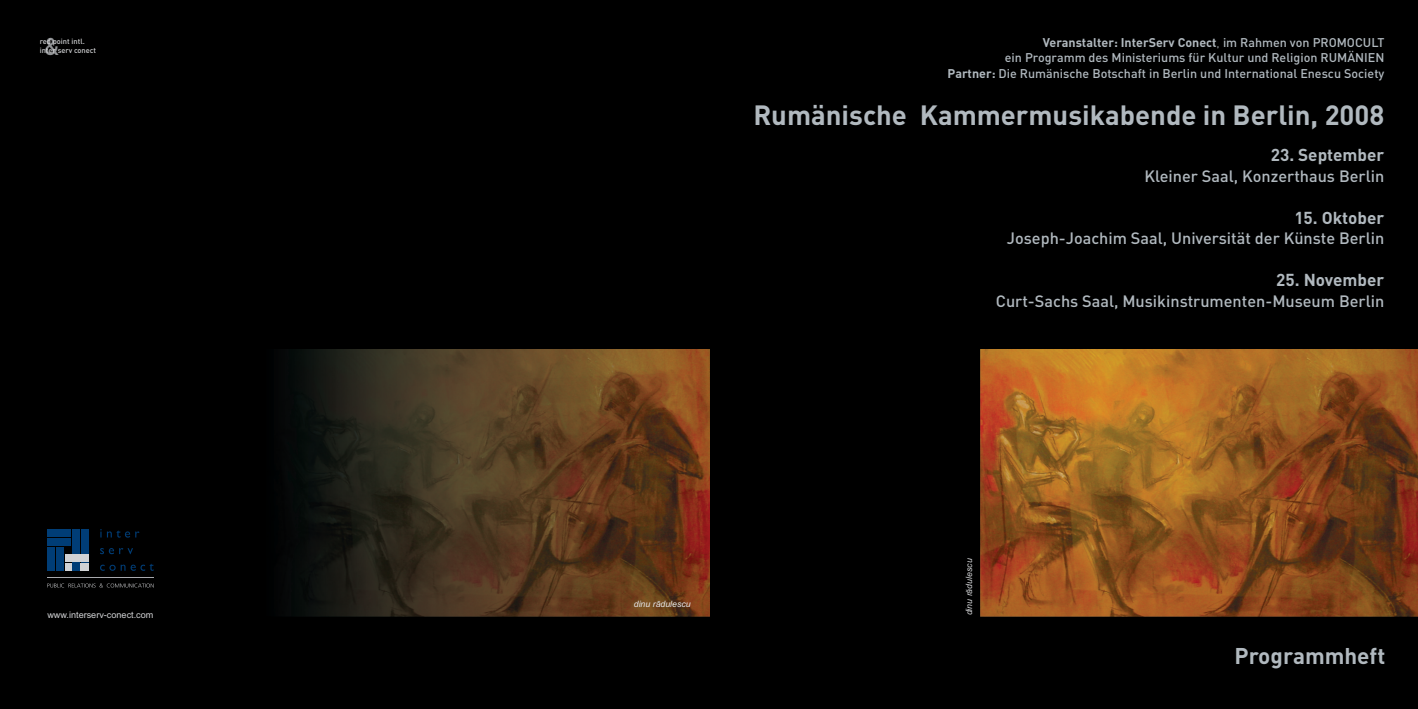
<style>
.page{position:relative;width:1418px;height:709px;background:#fff}
.page>*{position:absolute;margin:0;border:0;box-sizing:border-box;transform-origin:0 0}
.t1{font:27.5px "DINCE Bold";color:#b1b9bf}
.t2{font:24px "DINCE Medium";color:#939598;scale:.89 1}
.t3{font:22.5px "DINCE Bold";color:#b1b9bf}
.t4{font:17.12px "DINCE Bold";color:#b1b9bf}
.t5{font:16.25px "DINCE Medium";color:#b1b9bf}
.t6{font:12.5px/15.8px "DINCE Medium";color:#b1b9bf;text-align:right}
.t7{font:12.5px "DINCE Bold";color:#b1b9bf}
.t8{font:9.12px "Arial";color:#d1d2d4}
.t9{font:italic 8.75px "Arial CE Rom Normal";color:#e6e7e9}
.t10{font:italic 8.75px "Arial CE Rom Normal";color:#d1d2d4}
.t11{font:7.5px/9.5px "DINCE Medium";color:#d1d2d4}
.s1{font-family:"DINCE Light Alternate"}
.s2{font-family:"DINCE Medium"}
.s3{font-family:"DINCE Bold"}
</style>
<div class="page">
<div style="left:0;top:0;width:1417px;height:709px;background:#000"></div>
<img style="left:980px;top:349px;width:437px;height:267px">
<img style="left:287px;top:349px;width:422px;height:267px">
<div style="left:57px;top:547px;width:7px;height:23px;background:#003d76"></div>
<div style="left:82px;top:529px;width:7px;height:41px;background:#003d76"></div>
<div style="left:66px;top:563px;width:23px;height:7px;background:#d1d2d4"></div>
<div style="left:47px;top:538px;width:24px;height:8px;background:#003d76"></div>
<div style="left:47px;top:547px;width:8px;height:23px;background:#003d76"></div>
<div style="left:73px;top:529px;width:7px;height:41px;background:#003d76"></div>
<div style="left:66px;top:553px;width:23px;height:8px;background:#d1d2d4"></div>
<div style="left:47px;top:529px;width:24px;height:7px;background:#003d76"></div>
<svg style="left:100px;top:529px;width:54px;height:42px"></svg>
<hr style="left:47px;top:577px;width:107px;height:1px;background:#a8a9ad">
<svg style="left:47px;top:583px;width:107px;height:4px"></svg>
<h2 class="t2" style="left:44px;top:35px;width:19px">&amp;</h2>
<p class="t11" style="left:40px;top:37px;width:58px">red point intl. inter serv conect</p>
<p class="t8" style="left:47px;top:611px;width:108px">www.interserv-conect.com</p>
<p class="t7" style="left:1042px;top:37px;width:343px">Veranstalter: InterServ Conect<span class="s1">,</span> <span class="s2">im Rahmen von PROMOCULT</span></p>
<p class="t6" style="left:947px;top:51px;width:438px">ein Programm des Ministeriums für Kultur und Religion RUMÄNIEN<br><span class="s3">Partner:</span> Die Rumänische Botschaft in Berlin und International Enescu Society</p>
<h1 class="t1" style="left:753px;top:103px;width:632px">Rumänische Kammermusikabende in Berlin, 2008</h1>
<h3 class="t4" style="left:1270px;top:147px;width:115px">23. September</h3>
<h3 class="t5" style="left:1144px;top:169px;width:241px">Kleiner Saal, Konzerthaus Berlin</h3>
<h3 class="t4" style="left:1294px;top:210px;width:91px">15. Oktober</h3>
<h3 class="t5" style="left:1006px;top:231px;width:379px">Joseph-Joachim Saal, Universität der Künste Berlin</h3>
<h3 class="t4" style="left:1276px;top:272px;width:109px">25. November</h3>
<h3 class="t5" style="left:995px;top:293px;width:390px">Curt-Sachs Saal, Musikinstrumenten-Museum Berlin</h3>
<p class="t9" style="left:633px;top:601px;width:58px">dinu r`dulescu</p>
<p class="t10" style="left:965px;top:615px;width:58px;rotate:-90deg">dinu r`dulescu</p>
<h3 class="t3" style="left:1234px;top:646px;width:152px">Programmheft</h3>
</div>
